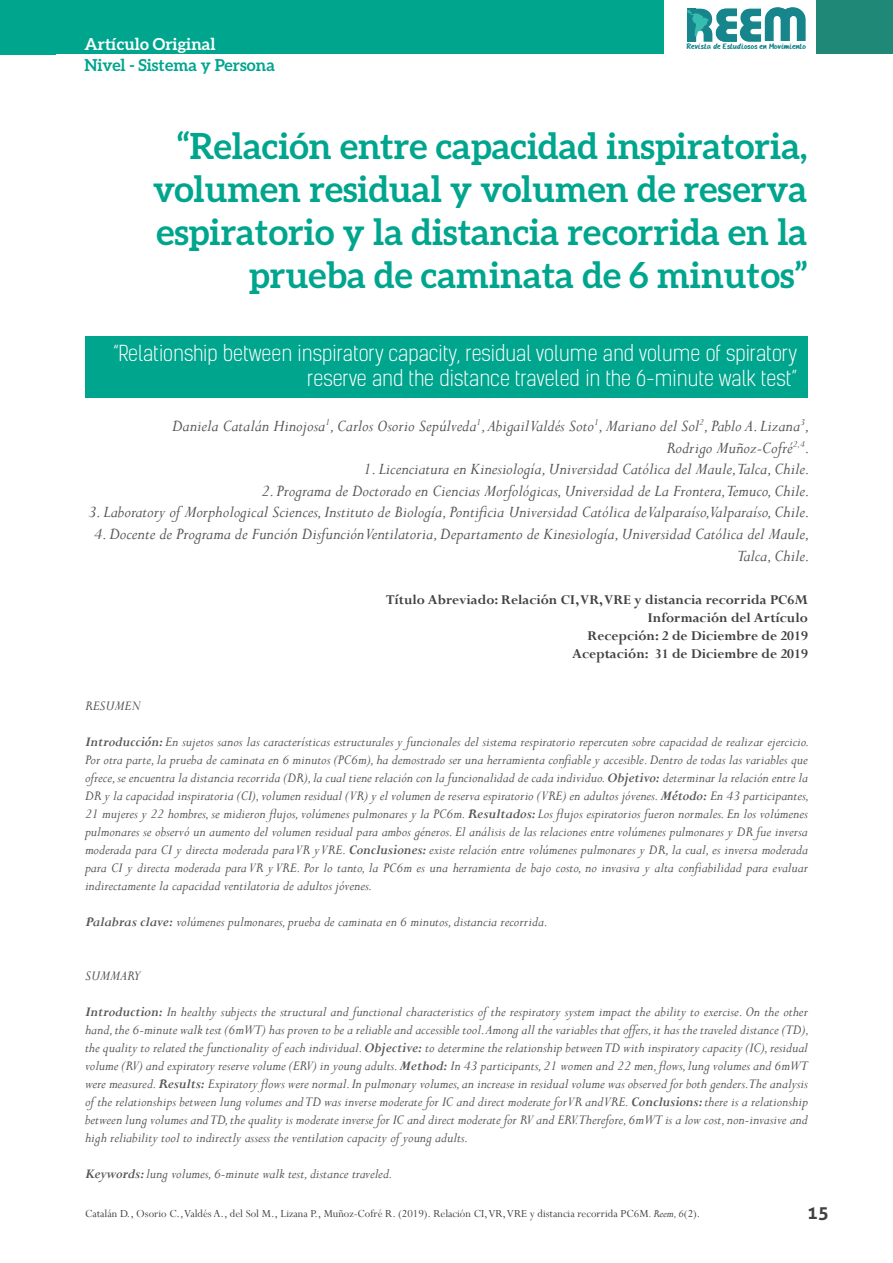
<style>
.page{position:relative;width:893px;height:1263px;background:#fff}
.page>*{position:absolute;margin:0;border:0;box-sizing:border-box;transform-origin:0 0}
.t1{font:700 36px/43.2px "Aleo";color:#00a58e;text-align:right}
.t2{font:21px/25.2px "Kelson Sans Light RU";color:#fff;text-align:right}
.t3{font:italic 18px/21.6px "Perpetua";color:#565659;text-align:right}
.t4{font:700 18px "Aller";color:#414042}
.t5{font:700 16.5px "Aleo";color:#00a58e}
.t6{font:700 16.5px "Aleo";color:#fff}
.t7{font:italic 15px/18px "Perpetua";color:#565659;text-align:justify}
.t8{font:700 15px/18px "Perpetua";color:#414042;text-align:right}
.t9{font:12px "Perpetua";color:#414042}
.t10{font:8.1px "HANDYHANDY";color:#16858c}
.s1{font-weight:700}
.s2{font-style:italic}
</style>
<div class="page">
<div style="left:816px;top:0;width:77px;height:54px;background:#208877"></div>
<div style="left:0;top:0;width:664px;height:54px;background:#00a58e"></div>
<svg style="left:687px;top:7px;width:119px;height:35px"></svg>
<div style="left:85px;top:336px;width:723px;height:62px;background:#00a58e"></div>
<p class="t6" style="left:84px;top:35px;width:133px">Artículo Original</p>
<p class="t5" style="left:84px;top:56px;width:192px">Nivel - Sistema y Persona</p>
<p class="t10" style="left:686px;top:42px;width:121px">Revista de Estudiosos en Movimiento</p>
<h1 class="t1" style="left:153px;top:123px;width:656px">“Relación entre capacidad inspiratoria, volumen residual y volumen de reserva espiratorio y la distancia recorrida en la prueba de caminata de 6 minutos”</h1>
<h2 class="t2" style="left:113px;top:340px;width:685px">“Relationship between inspiratory capacity, residual volume and volume of spiratory reserve and the distance traveled in the 6-minute walk test”</h2>
<p class="t3" style="left:172px;top:414px;width:639px">Daniela Catalán Hinojosa<sup>1</sup>, Carlos Osorio Sepúlveda<sup>1</sup>, Abigail Valdés Soto<sup>1</sup>, Mariano del Sol<sup>2</sup>, Pablo A. Lizana<sup>3</sup>,<br>Rodrigo Muñoz-Cofré<sup>2,4</sup>.</p>
<p class="t3" style="left:363px;top:458px;width:448px">1. Licenciatura en Kinesiología, Universidad Católica del Maule,Talca, Chile.</p>
<p class="t3" style="left:261px;top:479px;width:550px">2. Programa de Doctorado en Ciencias Morfológicas, Universidad de La Frontera,Temuco, Chile.</p>
<p class="t3" style="left:88px;top:501px;width:723px">3. Laboratory of Morphological Sciences, Instituto de Biología, Pontificia Universidad Católica de Valparaíso,Valparaíso, Chile.</p>
<p class="t3" style="left:94px;top:522px;width:717px">4. Docente de Programa de Función Disfunción Ventilatoria, Departamento de Kinesiología, Universidad Católica del Maule,<br>Talca, Chile.</p>
<p class="t8" style="left:386px;top:591px;width:423px">Título Abreviado: Relación CI, VR, VRE y distancia recorrida PC6M Información del Artículo<br>Recepción: 2 de Diciembre de 2019<br>Aceptación: 31 de Diciembre de 2019</p>
<p class="t7" style="left:85px;top:696px;width:57px">RESUMEN</p>
<p class="t7" style="left:85px;top:732px;width:726px"><span class="s1">Introducción:</span> En sujetos sanos las características estructurales y funcionales del sistema respiratorio repercuten sobre capacidad de realizar ejercicio.<br>Por otra parte, la prueba de caminata en 6 minutos (PC6m), ha demostrado ser una herramienta confiable y accesible. Dentro de todas las variables que ofrece, se encuentra la distancia recorrida (DR), la cual tiene relación con la funcionalidad de cada individuo. <span class="s1">Objetivo:</span> determinar la relación entre la DR y la capacidad inspiratoria (CI), volumen residual (VR) y el volumen de reserva espiratorio (VRE) en adultos jóvenes. <span class="s1">Método:</span> En 43 participantes, 21 mujeres y 22 hombres, se midieron flujos, volúmenes pulmonares y la PC6m. <span class="s1">Resultados:</span> Los flujos espiratorios fueron normales. En los volúmenes pulmonares se observó un aumento del volumen residual para ambos géneros. El análisis de las relaciones entre volúmenes pulmonares y DR fue inversa moderada para CI y directa moderada para VR y VRE. <span class="s1">Conclusiones:</span> existe relación entre volúmenes pulmonares y DR, la cual, es inversa moderada para CI y directa moderada para VR y VRE. Por lo tanto, la PC6m es una herramienta de bajo costo, no invasiva y alta confiabilidad para evaluar indirectamente la capacidad ventilatoria de adultos jóvenes.</p>
<p class="t7" style="left:85px;top:912px;width:464px"><span class="s1">Palabras clave:</span> volúmenes pulmonares, prueba de caminata en 6 minutos, distancia recorrida.</p>
<p class="t7" style="left:85px;top:966px;width:57px">SUMMARY</p>
<p class="t7" style="left:85px;top:1002px;width:726px"><span class="s1">Introduction:</span> In healthy subjects the structural and functional characteristics of the respiratory system impact the ability to exercise. On the other hand, the 6-minute walk test (6mWT) has proven to be a reliable and accessible tool.Among all the variables that offers, it has the traveled distance (TD), the quality to related the functionality of each individual. <span class="s1">Objective:</span> to determine the relationship between TD with inspiratory capacity (IC), residual volume (RV) and expiratory reserve volume (ERV) in young adults. <span class="s1">Method:</span> In 43 participants, 21 women and 22 men, flows, lung volumes and 6mWT were measured. <span class="s1">Results:</span> Expiratory flows were normal. In pulmonary volumes, an increase in residual volume was observed for both genders.The analysis of the relationships between lung volumes and TD was inverse moderate for IC and direct moderate for VR and VRE. <span class="s1">Conclusions:</span> there is a relationship between lung volumes and TD, the quality is moderate inverse for IC and direct moderate for RV and ERV.Therefore, 6mWT is a low cost, non-invasive and high reliability tool to indirectly assess the ventilation capacity of young adults.</p>
<p class="t7" style="left:85px;top:1164px;width:309px"><span class="s1">Keywords:</span> lung volumes, 6-minute walk test, distance traveled.</p>
<p class="t9" style="left:85px;top:1206px;width:617px">Catalán D., Osorio C., Valdés A., del Sol M., Lizana P., Muñoz-Cofré R. (2019). Relación CI, VR, VRE y distancia recorrida PC6M<span class="s2">. Reem, 6</span>(2).</p>
<p class="t4" style="left:807px;top:1201px;width:23px">15</p>
</div>
